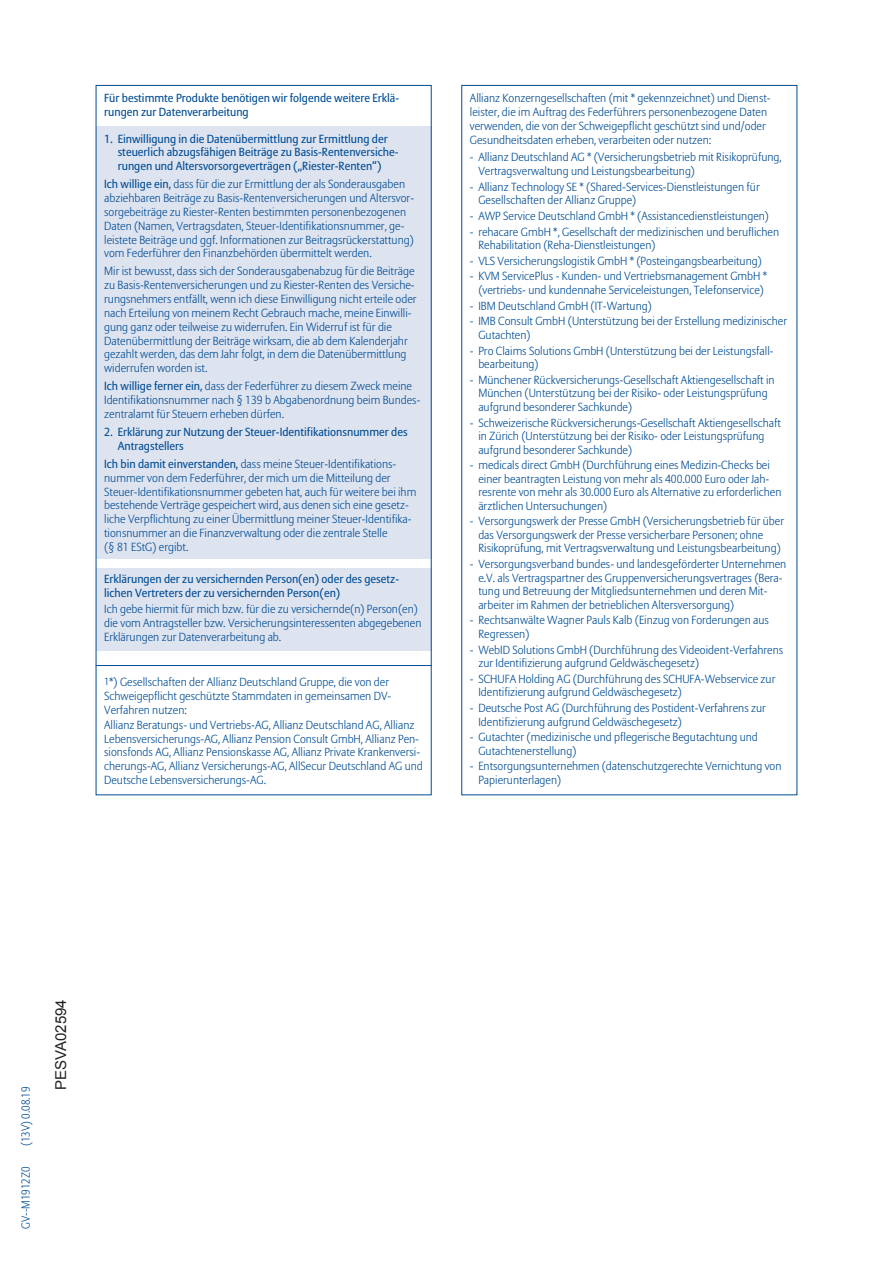
<style>
.page{position:relative;width:893px;height:1263px;background:#fff}
.page>*{position:absolute;margin:0;border:0;box-sizing:border-box;transform-origin:0 0}
.t1{font:15px "Arial";color:#231f20}
.t2{font:300 11.7px/13.8px "Allianz Sans";color:#014d95}
.t3{font:11.7px/13.8px "Allianz Sans";color:#014d95}
.t4{font:300 11.7px "Allianz Sans";color:#014d95;scale:.95 1}
.s1{font-weight:400}
.s2{font-size:10.2px}
</style>
<div class="page">
<div style="left:96px;top:568px;width:336px;height:83px;background:#dee3f0"></div>
<div style="left:96px;top:126px;width:336px;height:433px;background:#dee3f0"></div>
<hr style="left:96px;top:665px;width:336px;height:1px;background:#014d95">
<p class="t3" style="left:104px;top:92px;width:297px">Für bestimmte Produkte benötigen wir folgende weitere Erklä&shy;rungen zur Datenverarbeitung</p>
<p class="t3" style="left:118px;top:132px;width:282px;text-indent:-14px">1. Einwilligung in die Datenübermittlung zur Ermittlung der steuerlich abzugsfähigen Beiträge zu Basis-Rentenversiche&shy;rungen und Altersvorsorgeverträgen („Riester-Renten“)</p>
<p class="t2" style="left:104px;top:178px;width:311px"><span class="s1">Ich willige ein,</span> dass für die zur Ermittlung der als Sonderausgaben abziehbaren Beiträge zu Basis-Rentenversicherungen und Altersvor&shy;sorgebeiträge zu Riester-Renten bestimmten personenbezogenen Daten (Namen, Vertragsdaten, Steuer-Identifikationsnummer, ge&shy;leistete Beiträge und ggf. Informationen zur Beitragsrückerstattung) vom Federführer den Finanzbehörden übermittelt werden.</p>
<p class="t2" style="left:104px;top:265px;width:314px">Mir ist bewusst, dass sich der Sonderausgabenabzug für die Beiträge zu Basis-Rentenversicherungen und zu Riester-Renten des Versiche&shy;rungsnehmers entfällt, wenn ich diese Einwilligung nicht erteile oder nach Erteilung von meinem Recht Gebrauch mache, meine Einwilli&shy;gung ganz oder teilweise zu widerrufen. Ein Widerruf ist für die Datenübermittlung der Beiträge wirksam, die ab dem Kalenderjahr gezahlt werden, das dem Jahr folgt, in dem die Datenübermittlung widerrufen worden ist.</p>
<p class="t2" style="left:104px;top:380px;width:318px"><span class="s1">Ich willige ferner ein,</span> dass der Federführer zu diesem Zweck meine<br>Identifikationsnummer nach § 139 b Abgabenordnung beim Bundes&shy;zentralamt für Steuern erheben dürfen.</p>
<p class="t3" style="left:118px;top:425px;width:291px;text-indent:-14px">2. Erklärung zur Nutzung der Steuer-Identifikationsnummer des<br>Antragstellers</p>
<p class="t2" style="left:104px;top:457px;width:314px"><span class="s1">Ich bin damit einverstanden,</span> dass meine Steuer-Identifikations&shy;nummer von dem Federführer, der mich um die Mitteilung der Steuer-Identifikationsnummer gebeten hat, auch für weitere bei ihm bestehende Verträge gespeichert wird, aus denen sich eine gesetz&shy;liche Verpflichtung zu einer Übermittlung meiner Steuer-Identifika&shy;tionsnummer an die Finanzverwaltung oder die zentrale Stelle<br>(§ 81 EStG) ergibt.</p>
<p class="t3" style="left:104px;top:573px;width:297px">Erklärungen der zu versichernden Person(en) oder des gesetz&shy;lichen Vertreters der zu versichernden Person(en)</p>
<p class="t2" style="left:104px;top:603px;width:319px">Ich gebe hiermit für mich bzw. für die zu versichernde(n) Person(en) die vom Antragsteller bzw. Versicherungsinteressenten abgegebenen<br>Erklärungen zur Datenverarbeitung ab.</p>
<p class="t2" style="left:104px;top:676px;width:320px"><span class="s2">1</span>*) Gesellschaften der Allianz Deutschland Gruppe, die von der Schweigepflicht geschützte Stammdaten in gemeinsamen DV-Verfahren nutzen:<br>Allianz Beratungs- und Vertriebs-AG, Allianz Deutschland AG, Allianz Lebensversicherungs-AG, Allianz Pension Consult GmbH, Allianz Pen&shy;sionsfonds AG, Allianz Pensionskasse AG, Allianz Private Krankenversi&shy;cherungs-AG, Allianz Versicherungs-AG, AllSecur Deutschland AG und Deutsche Lebensversicherungs-AG.</p>
<p class="t2" style="left:470px;top:92px;width:302px">Allianz Konzerngesellschaften (mit * gekennzeichnet) und Dienst&shy;leister, die im Auftrag des Federführers personenbezogene Daten verwenden, die von der Schweigepflicht geschützt sind und/oder Gesundheitsdaten erheben, verarbeiten oder nutzen:</p>
<p class="t2" style="left:478px;top:151px;width:305px;text-indent:-9px">- Allianz Deutschland AG * (Versicherungsbetrieb mit Risikoprüfung,<br>Vertragsverwaltung und Leistungsbearbeitung)</p>
<p class="t2" style="left:478px;top:180px;width:283px;text-indent:-8px">- Allianz Technology SE * (Shared-Services-Dienstleistungen für<br>Gesellschaften der Allianz Gruppe)</p>
<p class="t2" style="left:470px;top:209px;width:301px">- AWP Service Deutschland GmbH * (Assistancedienstleistungen)</p>
<p class="t2" style="left:478px;top:225px;width:302px;text-indent:-8px">- rehacare GmbH *, Gesellschaft der medizinischen und beruflichen<br>Rehabilitation (Reha-Dienstleistungen)</p>
<p class="t2" style="left:470px;top:254px;width:293px">- VLS Versicherungslogistik GmbH * (Posteingangsbearbeitung)</p>
<p class="t2" style="left:470px;top:270px;width:299px;text-align:center">- KVM ServicePlus - Kunden- und Vertriebsmanagement GmbH * (vertriebs- und kundennahe Serviceleistungen, Telefonservice)</p>
<p class="t2" style="left:470px;top:299px;width:183px">- IBM Deutschland GmbH (IT-Wartung)</p>
<p class="t2" style="left:478px;top:315px;width:310px;text-indent:-8px">- IMB Consult GmbH (Unterstützung bei der Erstellung medizinischer<br>Gutachten)</p>
<p class="t2" style="left:478px;top:344px;width:297px;text-indent:-8px">- Pro Claims Solutions GmbH (Unterstützung bei der Leistungsfall&shy;bearbeitung)</p>
<p class="t2" style="left:478px;top:373px;width:298px;text-indent:-8px">- Münchener Rückversicherungs-Gesellschaft Aktiengesellschaft in<br>München (Unterstützung bei der Risiko- oder Leistungsprüfung aufgrund besonderer Sachkunde)</p>
<p class="t2" style="left:478px;top:416px;width:304px;text-indent:-8px">- Schweizerische Rückversicherungs-Gesellschaft Aktiengesellschaft in Zürich (Unterstützung bei der Risiko- oder Leistungsprüfung aufgrund besonderer Sachkunde)</p>
<p class="t2" style="left:478px;top:459px;width:305px;text-indent:-8px">- medicals direct GmbH (Durchführung eines Medizin-Checks bei einer beantragten Leistung von mehr als 400.000 Euro oder Jah&shy;resrente von mehr als 30.000 Euro als Alternative zu erforderlichen ärztlichen Untersuchungen)</p>
<p class="t2" style="left:478px;top:515px;width:307px;text-indent:-8px">- Versorgungswerk der Presse GmbH (Versicherungsbetrieb für über das Versorgungswerk der Presse versicherbare Personen; ohne<br>Risikoprüfung, mit Vertragsverwaltung und Leistungsbearbeitung)</p>
<p class="t2" style="left:478px;top:558px;width:310px;text-indent:-8px">- Versorgungsverband bundes- und landesgeförderter Unternehmen e.V. als Vertragspartner des Gruppenversicherungsvertrages (Bera&shy;tung und Betreuung der Mitgliedsunternehmen und deren Mit&shy;arbeiter im Rahmen der betrieblichen Altersversorgung)</p>
<p class="t2" style="left:478px;top:614px;width:292px;text-indent:-8px">- Rechtsanwälte Wagner Pauls Kalb (Einzug von Forderungen aus<br>Regressen)</p>
<p class="t2" style="left:478px;top:643px;width:306px;text-indent:-8px">- WebID Solutions GmbH (Durchführung des Videoident-Verfahrens zur Identifizierung aufgrund Geldwäschegesetz)</p>
<p class="t2" style="left:478px;top:672px;width:299px;text-indent:-8px">- SCHUFA Holding AG (Durchführung des SCHUFA-Webservice zur<br>Identifizierung aufgrund Geldwäschegesetz)</p>
<p class="t2" style="left:478px;top:702px;width:289px;text-indent:-8px">- Deutsche Post AG (Durchführung des Postident-Verfahrens zur<br>Identifizierung aufgrund Geldwäschegesetz)</p>
<p class="t2" style="left:478px;top:731px;width:281px;text-indent:-8px">- Gutachter (medizinische und pflegerische Begutachtung und<br>Gutachtenerstellung)</p>
<p class="t2" style="left:478px;top:760px;width:305px;text-indent:-8px">- Entsorgungsunternehmen (datenschutzgerechte Vernichtung von<br>Papierunterlagen)</p>
<p class="t4" style="left:19px;top:1146px;width:64px;rotate:-90deg">(13V) 0.08.19</p>
<p class="t4" style="left:19px;top:1229px;width:67px;rotate:-90deg">GV--M1912Z0</p>
<p class="t1" style="left:53px;top:1090px;width:92px;rotate:-90deg">PESVA02594</p>
</div>
